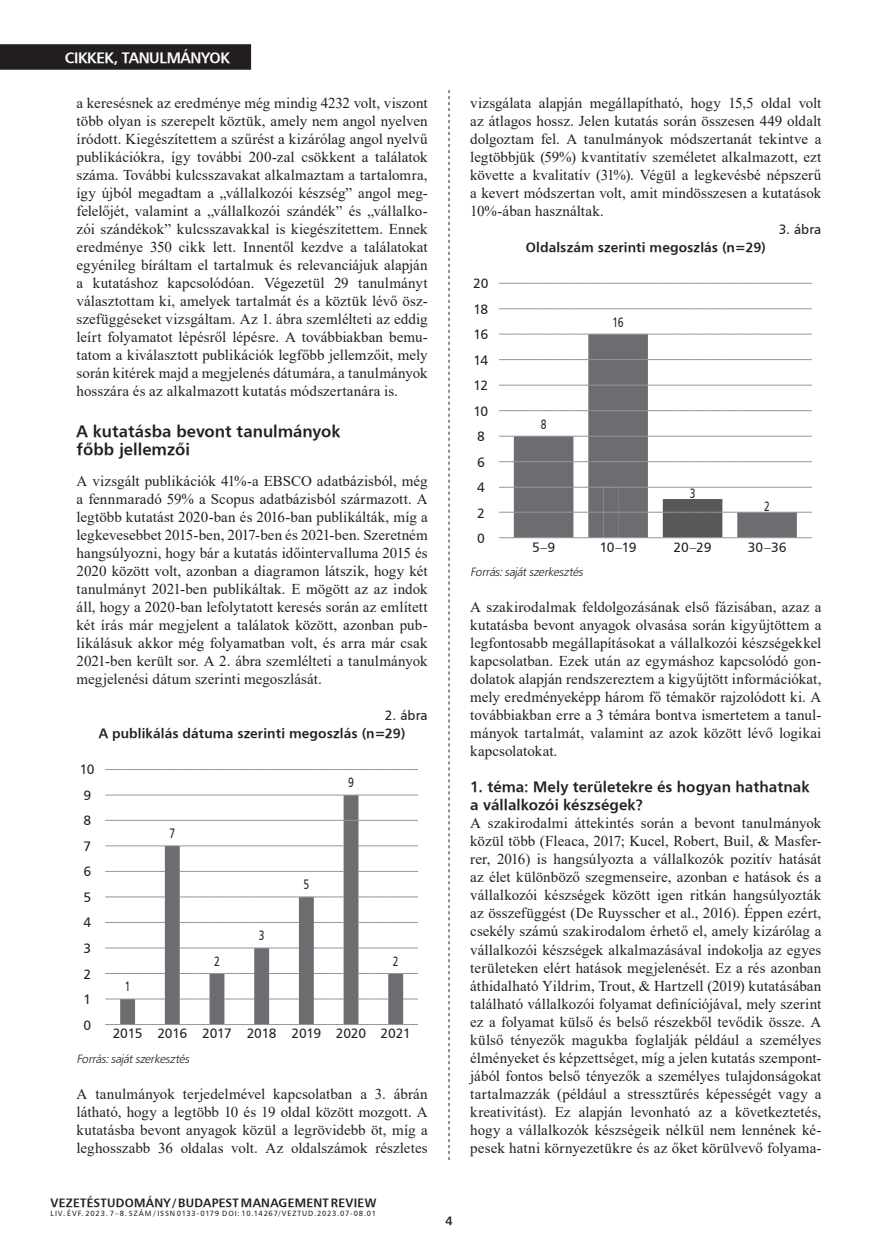
<style>
.page{position:relative;width:881px;height:1255px;background:#fff}
.page>*{position:absolute;margin:0;border:0;box-sizing:border-box;transform-origin:0 0}
.Kiemelés_I{font:16.5px/18px "H Humanist 777 BT Bold";color:#231f20}
.kenyérszöveg_tompa{font:15px/18px "Times New Roman";letter-spacing:.005em;color:#231f20;text-align:justify}
.kenyérszöveg_opcionális{font:15px/18px "Times New Roman";letter-spacing:.01em;color:#231f20;text-align:justify}
.Kiemelés_II{font:15px/18px "H Humanist 777 BT Bold";letter-spacing:.005em;color:#231f20}
.t1{font:15px "H Humanist 777 BT Bold";letter-spacing:-.025em;color:#fff}
.Táblázat_cím{font:13.5px "H Humanist 777 BT";letter-spacing:-.015em;color:#231f20}
.Táblázat_cím-2{font:13.5px "H Humanist 777 BT Bold";letter-spacing:.01em;color:#231f20}
.Táblázat_cím-3{font:13.5px "H Humanist 777 BT";letter-spacing:-.015em;color:#231f20;scale:.75 1}
.kenyérszöveg_tompa-2{font:italic 12px "Humanist 777 Lt PFL";letter-spacing:.005em;color:#231f20}
.t2{font:12px "H Humanist 777 BT Bold";letter-spacing:.02em;color:#231f20}
.t3{font:7.5px "H Humanist 777 BT";letter-spacing:.105em;color:#231f20}
</style>
<div class="page">
<div style="left:0;top:44px;width:251px;height:26px;background:#231f20"></div>
<svg style="left:448px;top:90px;width:1px;height:1070px"></svg>
<svg style="left:120px;top:795px;width:283px;height:178px"></svg>
<svg style="left:105px;top:769px;width:313px;height:1px"></svg>
<svg style="left:105px;top:794px;width:313px;height:1px"></svg>
<svg style="left:105px;top:820px;width:313px;height:1px"></svg>
<svg style="left:105px;top:845px;width:238px;height:1px"></svg>
<svg style="left:358px;top:845px;width:60px;height:1px"></svg>
<svg style="left:105px;top:871px;width:60px;height:1px"></svg>
<svg style="left:180px;top:871px;width:163px;height:1px"></svg>
<svg style="left:358px;top:871px;width:60px;height:1px"></svg>
<svg style="left:105px;top:896px;width:60px;height:1px"></svg>
<svg style="left:180px;top:896px;width:163px;height:1px"></svg>
<svg style="left:358px;top:896px;width:60px;height:1px"></svg>
<svg style="left:105px;top:922px;width:60px;height:1px"></svg>
<svg style="left:180px;top:922px;width:119px;height:1px"></svg>
<svg style="left:314px;top:922px;width:29px;height:1px"></svg>
<svg style="left:358px;top:922px;width:60px;height:1px"></svg>
<svg style="left:105px;top:947px;width:60px;height:1px"></svg>
<svg style="left:180px;top:947px;width:119px;height:1px"></svg>
<svg style="left:314px;top:947px;width:29px;height:1px"></svg>
<svg style="left:358px;top:947px;width:60px;height:1px"></svg>
<svg style="left:105px;top:973px;width:313px;height:52px"></svg>
<svg style="left:513px;top:335px;width:283px;height:152px"></svg>
<svg style="left:499px;top:283px;width:312px;height:1px"></svg>
<svg style="left:499px;top:308px;width:312px;height:1px"></svg>
<svg style="left:499px;top:334px;width:312px;height:1px"></svg>
<svg style="left:499px;top:359px;width:312px;height:1px"></svg>
<svg style="left:499px;top:385px;width:312px;height:1px"></svg>
<svg style="left:499px;top:410px;width:312px;height:1px"></svg>
<svg style="left:499px;top:436px;width:312px;height:1px"></svg>
<svg style="left:499px;top:461px;width:312px;height:1px"></svg>
<svg style="left:499px;top:487px;width:312px;height:51px"></svg>
<p class="t1" style="left:65px;top:49px;width:166px">CIKKEK, TANULMÁNYOK</p>
<p class="kenyérszöveg_opcionális" style="left:77px;top:94px;width:352px">a keresésnek az eredménye még mindig 4232 volt, viszont több olyan is szerepelt köztük, amely nem angol nyelven íródott. Kiegészítettem a szűrést a kizárólag angol nyelvű publikációkra, így további 200-zal csökkent a találatok száma. További kulcsszavakat alkalmaztam a tartalomra, így újból megadtam a „vállalkozói készség” angol meg&shy;felelőjét, valamint a „vállalkozói szándék” és „vállalko&shy;zói szándékok” kulcsszavakkal is kiegészítettem. Ennek eredménye 350 cikk lett. Innentől kezdve a találatokat egyénileg bíráltam el tartalmuk és relevanciájuk alapján a kutatáshoz kapcsolódóan. Végezetül 29 tanulmányt választottam ki, amelyek tartalmát és a köztük lévő ös - szefüggéseket vizsgáltam. Az 1. ábra szemlélteti az eddig leírt folyamatot lépésről lépésre. A továbbiakban bemu&shy;tatom a kiválasztott publikációk legfőbb jellemzőit, mely során kitérek majd a megjelenés dátumára, a tanulmányok hosszára és az alkalmazott kutatás módszertanára is.</p>
<p class="Kiemelés_I" style="left:77px;top:421px;width:265px">A kutatásba bevont tanulmányok főbb jellemzői</p>
<p class="kenyérszöveg_tompa" style="left:77px;top:472px;width:352px">A vizsgált publikációk 41%-a EBSCO adatbázisból, még a fennmaradó 59% a Scopus adatbázisból származott. A legtöbb kutatást 2020-ban és 2016-ban publikálták, míg a legkevesebbet 2015-ben, 2017-ben és 2021-ben. Szeretném hangsúlyozni, hogy bár a kutatás időintervalluma 2015 és 2020 között volt, azonban a diagramon látszik, hogy két tanulmányt 2021-ben publikáltak. E mögött az az indok áll, hogy a 2020-ban lefolytatott keresés során az említett két írás már megjelent a találatok között, azonban pub&shy;likálásuk akkor még folyamatban volt, és arra már csak 2021-ben került sor. A 2. ábra szemlélteti a tanulmányok megjelenési dátum szerinti megoszlását.</p>
<p class="Táblázat_cím" style="left:384px;top:707px;width:44px">2. ábra</p>
<p class="Táblázat_cím-2" style="left:99px;top:725px;width:308px">A publikálás dátuma szerinti megoszlás (n=29)</p>
<p class="Táblázat_cím" style="left:80px;top:761px;width:16px">10</p>
<p class="Táblázat_cím" style="left:83px;top:786px;width:9px">9</p>
<p class="Táblázat_cím" style="left:83px;top:812px;width:9px">8</p>
<p class="Táblázat_cím" style="left:83px;top:837px;width:9px">7</p>
<p class="Táblázat_cím" style="left:83px;top:863px;width:9px">6</p>
<p class="Táblázat_cím" style="left:83px;top:888px;width:9px">5</p>
<p class="Táblázat_cím" style="left:83px;top:914px;width:9px">4</p>
<p class="Táblázat_cím" style="left:83px;top:939px;width:9px">3</p>
<p class="Táblázat_cím" style="left:83px;top:965px;width:9px">2</p>
<p class="Táblázat_cím" style="left:83px;top:990px;width:9px">1</p>
<p class="Táblázat_cím" style="left:83px;top:1016px;width:9px">0</p>
<p class="Táblázat_cím-3" style="left:169px;top:825px;width:9px">7</p>
<p class="Táblázat_cím-3" style="left:259px;top:927px;width:9px">3</p>
<p class="Táblázat_cím-3" style="left:303px;top:876px;width:9px">5</p>
<p class="Táblázat_cím-3" style="left:348px;top:774px;width:9px">9</p>
<p class="Táblázat_cím-3" style="left:214px;top:952px;width:9px">2</p>
<p class="Táblázat_cím-3" style="left:392px;top:952px;width:9px">2</p>
<p class="Táblázat_cím-3" style="left:125px;top:978px;width:9px">1</p>
<p class="Táblázat_cím" style="left:113px;top:1025px;width:31px">2015</p>
<p class="Táblázat_cím" style="left:157px;top:1025px;width:31px">2016</p>
<p class="Táblázat_cím" style="left:202px;top:1025px;width:31px">2017</p>
<p class="Táblázat_cím" style="left:247px;top:1025px;width:31px">2018</p>
<p class="Táblázat_cím" style="left:291px;top:1025px;width:31px">2019</p>
<p class="Táblázat_cím" style="left:336px;top:1025px;width:32px">2020</p>
<p class="Táblázat_cím" style="left:380px;top:1025px;width:32px">2021</p>
<p class="kenyérszöveg_tompa-2" style="left:77px;top:1050px;width:116px">Forrás:sajátszerkesztés</p>
<p class="kenyérszöveg_tompa" style="left:77px;top:1084px;width:352px">A tanulmányok terjedelmével kapcsolatban a 3. ábrán látható, hogy a legtöbb 10 és 19 oldal között mozgott. A kutatásba bevont anyagok közül a legrövidebb öt, míg a leghosszabb 36 oldalas volt. Az oldalszámok részletes</p>
<p class="t2" style="left:51px;top:1194px;width:327px">VEZETÉSTUDOMÁNY / BUDAPEST MANAGEMENT REVIEW</p>
<p class="t3" style="left:51px;top:1208px;width:327px">LIV. ÉVF. 2023. 7–8. SZÁM / ISSN 0133-0179 DOI: 10.14267/VEZTUD.2023.07-08.01</p>
<p class="kenyérszöveg_tompa" style="left:470px;top:94px;width:352px">vizsgálata alapján megállapítható, hogy 15,5 oldal volt az átlagos hossz. Jelen kutatás során összesen 449 oldalt dolgoztam fel. A tanulmányok módszertanát tekintve a legtöbbjük (59%) kvantitatív személetet alkalmazott, ezt követte a kvalitatív (31%). Végül a legkevésbé népszerű a kevert módszertan volt, amit mindösszesen a kutatások 10%-ában használtak.</p>
<p class="Táblázat_cím" style="left:778px;top:221px;width:44px">3. ábra</p>
<p class="Táblázat_cím-2" style="left:525px;top:239px;width:241px">Oldalszám szerinti megoszlás (n=29)</p>
<p class="Táblázat_cím" style="left:473px;top:275px;width:17px">20</p>
<p class="Táblázat_cím" style="left:473px;top:300px;width:16px">18</p>
<p class="Táblázat_cím" style="left:473px;top:326px;width:16px">16</p>
<p class="Táblázat_cím" style="left:473px;top:351px;width:16px">14</p>
<p class="Táblázat_cím" style="left:473px;top:377px;width:16px">12</p>
<p class="Táblázat_cím" style="left:473px;top:402px;width:16px">10</p>
<p class="Táblázat_cím" style="left:477px;top:428px;width:9px">8</p>
<p class="Táblázat_cím" style="left:477px;top:453px;width:9px">6</p>
<p class="Táblázat_cím" style="left:477px;top:479px;width:9px">4</p>
<p class="Táblázat_cím" style="left:477px;top:504px;width:9px">2</p>
<p class="Táblázat_cím" style="left:477px;top:530px;width:9px">0</p>
<p class="Táblázat_cím-3" style="left:540px;top:415px;width:9px">8</p>
<p class="Táblázat_cím-3" style="left:612px;top:313px;width:16px">16</p>
<p class="Táblázat_cím-3" style="left:689px;top:485px;width:9px">3</p>
<p class="Táblázat_cím-3" style="left:763px;top:497px;width:9px">2</p>
<p class="Táblázat_cím" style="left:531px;top:538px;width:25px">5–9</p>
<p class="Táblázat_cím" style="left:599px;top:538px;width:38px">10–19</p>
<p class="Táblázat_cím" style="left:673px;top:538px;width:40px">20–29</p>
<p class="Táblázat_cím" style="left:747px;top:538px;width:40px">30–36</p>
<p class="kenyérszöveg_tompa-2" style="left:470px;top:564px;width:116px">Forrás:sajátszerkesztés</p>
<p class="kenyérszöveg_tompa" style="left:470px;top:598px;width:352px">A szakirodalmak feldolgozásának első fázisában, azaz a kutatásba bevont anyagok olvasása során kigyűjtöttem a legfontosabb megállapításokat a vállalkozói készségekkel kapcsolatban. Ezek után az egymáshoz kapcsolódó gon&shy;dolatok alapján rendszereztem a kigyűjtött információkat, mely eredményeképp három fő témakör rajzolódott ki. A továbbiakban erre a 3 témára bontva ismertetem a tanul&shy;mányok tartalmát, valamint az azok között lévő logikai kapcsolatokat.</p>
<p class="Kiemelés_II" style="left:470px;top:777px;width:340px">1. téma: Mely területekre és hogyan hathatnak a vállalkozói készségek?</p>
<p class="kenyérszöveg_tompa" style="left:470px;top:814px;width:352px">A szakirodalmi áttekintés során a bevont tanulmányok közül több (Fleaca, 2017; Kucel, Robert, Buil, &amp; Masfer&shy;rer, 2016) is hangsúlyozta a vállalkozók pozitív hatását az élet különböző szegmenseire, azonban e hatások és a vállalkozói készségek között igen ritkán hangsúlyozták az összefüggést (De Ruysscher et al., 2016). Éppen ezért, csekély számú szakirodalom érhető el, amely kizárólag a vállalkozói készségek alkalmazásával indokolja az egyes területeken elért hatások megjelenését. Ez a rés azonban áthidalható Yildrim, Trout, &amp; Hartzell (2019) kutatásában található vállalkozói folyamat definíciójával, mely szerint ez a folyamat külső és belső részekből tevődik össze. A külső tényezők magukba foglalják például a személyes élményeket és képzettséget, míg a jelen kutatás szempont&shy;jából fontos belső tényezők a személyes tulajdonságokat tartalmazzák (például a stressztűrés képességét vagy a kreativitást). Ez alapján levonható az a következtetés, hogy a vállalkozók készségeik nélkül nem lennének ké&shy;pesek hatni környezetükre és az őket körülvevő folyama-</p>
<p class="t2" style="left:445px;top:1212px;width:9px">4</p>
</div>
